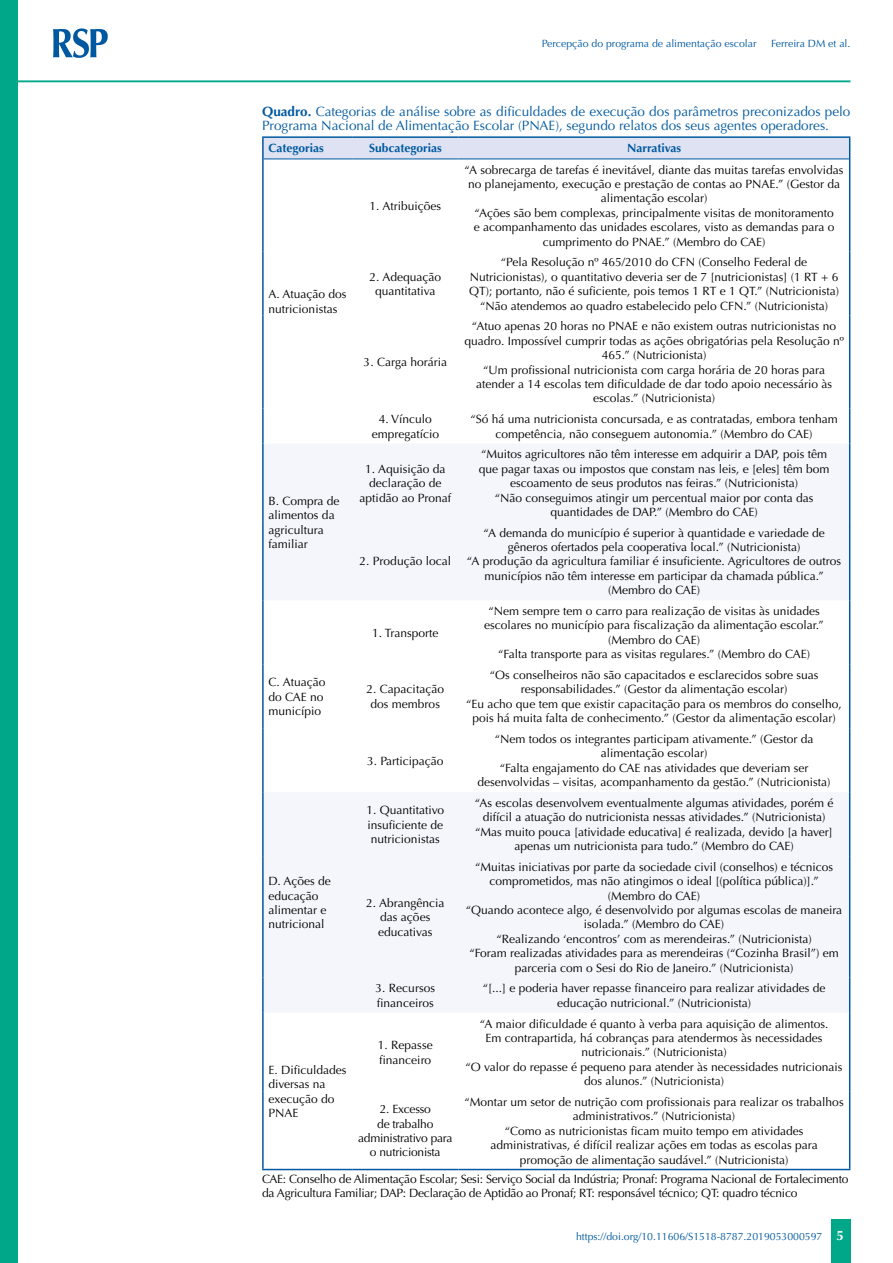
<style>
.page{position:relative;width:893px;height:1263px;background:#fff}
.page>*{position:absolute;margin:0;border:0;box-sizing:border-box;transform-origin:0 0}
.t1{font:13.5px/14.2px "Optima";color:#0059a0}
.t2{font:700 13.5px "Optima";color:#fff}
.t3{font:12px/14.4px "Optima";color:#000;text-align:center}
.t4{font:12px/14.4px "Optima";letter-spacing:-.02em;color:#000;text-align:center}
.t5{font:700 12px "Optima";color:#0059a0}
.t6{font:10.5px "Optima";color:#0059a0}
.s1{font-weight:700}
</style>
<div class="page">
<div style="left:831px;top:1220px;width:20px;height:43px;background:#00a788"></div>
<div style="left:0;top:0;width:18px;height:1263px;background:#00a788"></div>
<svg style="left:53px;top:28px;width:55px;height:30px"></svg>
<hr style="left:18px;top:80px;width:832px;height:2px;background:#00a788">
<svg style="left:264px;top:444px;width:585px;height:569px;fill:#f4f6fb"></svg>
<hr style="left:264px;top:159px;width:88px;height:1px;background:#0059a0">
<hr style="left:352px;top:159px;width:106px;height:1px;background:#0059a0">
<hr style="left:458px;top:159px;width:391px;height:1px;background:#0059a0">
<hr style="left:262px;top:136px;width:90px;height:2px;background:#0059a0">
<hr style="left:262px;top:138px;width:2px;height:21px;background:#0059a0">
<hr style="left:352px;top:136px;width:106px;height:2px;background:#0059a0">
<hr style="left:458px;top:136px;width:392px;height:2px;background:#0059a0">
<svg style="left:263px;top:137px;width:587px;height:22px;background:#ced8ec"></svg>
<hr style="left:262px;top:159px;width:2px;height:93px;background:#0059a0">
<hr style="left:262px;top:252px;width:2px;height:64px;background:#0059a0">
<hr style="left:262px;top:316px;width:2px;height:92px;background:#0059a0">
<hr style="left:262px;top:408px;width:2px;height:36px;background:#0059a0">
<hr style="left:849px;top:159px;width:1px;height:93px;background:#0059a0">
<hr style="left:849px;top:252px;width:1px;height:64px;background:#0059a0">
<hr style="left:849px;top:316px;width:1px;height:92px;background:#0059a0">
<hr style="left:849px;top:408px;width:1px;height:36px;background:#0059a0">
<hr style="left:262px;top:444px;width:2px;height:78px;background:#0059a0">
<hr style="left:262px;top:522px;width:2px;height:78px;background:#0059a0">
<hr style="left:849px;top:444px;width:1px;height:78px;background:#0059a0">
<hr style="left:849px;top:522px;width:1px;height:78px;background:#0059a0">
<hr style="left:262px;top:600px;width:2px;height:64px;background:#0059a0">
<hr style="left:262px;top:664px;width:2px;height:64px;background:#0059a0">
<hr style="left:262px;top:728px;width:2px;height:64px;background:#0059a0">
<hr style="left:849px;top:600px;width:1px;height:64px;background:#0059a0">
<hr style="left:849px;top:664px;width:1px;height:64px;background:#0059a0">
<hr style="left:849px;top:728px;width:1px;height:64px;background:#0059a0">
<hr style="left:262px;top:792px;width:2px;height:64px;background:#0059a0">
<hr style="left:262px;top:856px;width:2px;height:122px;background:#0059a0">
<hr style="left:262px;top:978px;width:2px;height:35px;background:#0059a0">
<hr style="left:849px;top:792px;width:1px;height:64px;background:#0059a0">
<hr style="left:849px;top:856px;width:1px;height:122px;background:#0059a0">
<hr style="left:849px;top:978px;width:1px;height:35px;background:#0059a0">
<hr style="left:262px;top:1013px;width:2px;height:78px;background:#0059a0">
<hr style="left:262px;top:1091px;width:2px;height:78px;background:#0059a0">
<hr style="left:262px;top:1169px;width:90px;height:1px;background:#0059a0">
<hr style="left:849px;top:1013px;width:1px;height:78px;background:#0059a0">
<hr style="left:849px;top:1091px;width:1px;height:78px;background:#0059a0">
<hr style="left:352px;top:1169px;width:106px;height:1px;background:#0059a0">
<hr style="left:458px;top:1169px;width:392px;height:1px;background:#0059a0">
<p class="t6" style="left:542px;top:37px;width:216px">Percepção do programa de alimentação escolar</p>
<p class="t6" style="left:771px;top:37px;width:81px">Ferreira DM et al.</p>
<p class="t1" style="left:262px;top:105px;width:590px"><span class="s1">Quadro.</span> Categorias de análise sobre as dificuldades de execução dos parâmetros preconizados pelo<br>Programa Nacional de Alimentação Escolar (PNAE), segundo relatos dos seus agentes operadores.</p>
<p class="t5" style="left:269px;top:141px;width:57px">Categorias</p>
<p class="t5" style="left:369px;top:141px;width:74px">Subcategorias</p>
<p class="t5" style="left:627px;top:141px;width:55px">Narrativas</p>
<p class="t3" style="left:269px;top:287px;width:79px;text-align:left">A. Atuação dos nutricionistas</p>
<p class="t3" style="left:269px;top:494px;width:72px;text-align:left">B. Compra de alimentos da agricultura familiar</p>
<p class="t3" style="left:269px;top:675px;width:58px;text-align:left">C. Atuação do CAE no município</p>
<p class="t3" style="left:269px;top:874px;width:64px;text-align:left">D. Ações de educação alimentar e nutricional</p>
<p class="t3" style="left:370px;top:199px;width:73px">1. Atribuições</p>
<p class="t3" style="left:370px;top:270px;width:73px">2. Adequação quantitativa</p>
<p class="t3" style="left:364px;top:355px;width:85px">3. Carga horária</p>
<p class="t3" style="left:465px;top:163px;width:380px">“A sobrecarga de tarefas é inevitável, diante das muitas tarefas envolvidas no planejamento, execução e prestação de contas ao PNAE.” (Gestor da alimentação escolar)<br>“Ações são bem complexas, principalmente visitas de monitoramento<br>e acompanhamento das unidades escolares, visto as demandas para o cumprimento do PNAE.” (Membro do CAE)</p>
<p class="t3" style="left:469px;top:255px;width:371px">“Pela Resolução nº 465/2010 do CFN (Conselho Federal de Nutricionistas), o quantitativo deveria ser de 7 [nutricionistas] (1 RT + 6<br>QT); portanto, não é suficiente, pois temos 1 RT e 1 QT.” (Nutricionista) “Não atendemos ao quadro estabelecido pelo CFN.” (Nutricionista)</p>
<p class="t3" style="left:464px;top:319px;width:381px">“Atuo apenas 20 horas no PNAE e não existem outras nutricionistas no quadro. Impossível cumprir todas as ações obrigatórias pela Resolução nº 465.” (Nutricionista)<br>“Um profissional nutricionista com carga horária de 20 horas para atender a 14 escolas tem dificuldade de dar todo apoio necessário às escolas.” (Nutricionista)</p>
<p class="t3" style="left:372px;top:412px;width:69px">4. Vínculo empregatício</p>
<p class="t3" style="left:470px;top:412px;width:369px">“Só há uma nutricionista concursada, e as contratadas, embora tenham competência, não conseguem autonomia.” (Membro do CAE)</p>
<p class="t3" style="left:360px;top:462px;width:93px">1. Aquisição da declaração de aptidão ao Pronaf</p>
<p class="t3" style="left:360px;top:554px;width:93px">2. Produção local</p>
<p class="t3" style="left:372px;top:625px;width:68px">1. Transporte</p>
<p class="t3" style="left:367px;top:682px;width:79px">2. Capacitação dos membros</p>
<p class="t3" style="left:367px;top:753px;width:78px">3. Participação</p>
<p class="t3" style="left:479px;top:447px;width:352px">“Muitos agricultores não têm interesse em adquirir a DAP, pois têm que pagar taxas ou impostos que constam nas leis, e [eles] têm bom escoamento de seus produtos nas feiras.” (Nutricionista)<br>“Não conseguimos atingir um percentual maior por conta das quantidades de DAP.” (Membro do CAE)</p>
<p class="t3" style="left:467px;top:526px;width:376px">“A demanda do município é superior à quantidade e variedade de gêneros ofertados pela cooperativa local.” (Nutricionista)<br>“A produção da agricultura familiar é insuficiente. Agricultores de outros municípios não têm interesse em participar da chamada pública.” (Membro do CAE)</p>
<p class="t3" style="left:484px;top:604px;width:341px">“Nem sempre tem o carro para realização de visitas às unidades escolares no município para fiscalização da alimentação escolar.” (Membro do CAE)<br>“Falta transporte para as visitas regulares.” (Membro do CAE)</p>
<p class="t3" style="left:466px;top:668px;width:377px">“Os conselheiros não são capacitados e esclarecidos sobre suas responsabilidades.” (Gestor da alimentação escolar)<br>“Eu acho que tem que existir capacitação para os membros do conselho, pois há muita falta de conhecimento.” (Gestor da alimentação escolar)</p>
<p class="t3" style="left:477px;top:732px;width:355px">“Nem todos os integrantes participam ativamente.” (Gestor da alimentação escolar)<br>“Falta engajamento do CAE nas atividades que deveriam ser desenvolvidas – visitas, acompanhamento da gestão.” (Nutricionista)</p>
<p class="t3" style="left:366px;top:803px;width:79px;text-align:justify">1. Quantitativo insuficiente de nutricionistas</p>
<p class="t3" style="left:475px;top:796px;width:360px">“As escolas desenvolvem eventualmente algumas atividades, porém é difícil a atuação do nutricionista nessas atividades.” (Nutricionista) “Mas muito pouca [atividade educativa] é realizada, devido [a haver] apenas um nutricionista para tudo.” (Membro do CAE)</p>
<p class="t3" style="left:366px;top:896px;width:80px">2. Abrangência das ações educativas</p>
<p class="t3" style="left:466px;top:860px;width:378px">“Muitas iniciativas por parte da sociedade civil (conselhos) e técnicos comprometidos, mas não atingimos o ideal [(política pública)].” (Membro do CAE)<br>“Quando acontece algo, é desenvolvido por algumas escolas de maneira isolada.” (Membro do CAE)<br>“Realizando ‘encontros’ com as merendeiras.” (Nutricionista)<br>“Foram realizadas atividades para as merendeiras (“Cozinha Brasil”) em parceria com o Sesi do Rio de Janeiro.” (Nutricionista)</p>
<p class="t3" style="left:376px;top:981px;width:61px;text-align:left">3. Recursos financeiros</p>
<p class="t3" style="left:483px;top:981px;width:344px">“[...] e poderia haver repasse financeiro para realizar atividades de educação nutricional.” (Nutricionista)</p>
<p class="t3" style="left:466px;top:1016px;width:379px">“A maior dificuldade é quanto à verba para aquisição de alimentos.<br>Em contrapartida, há cobranças para atendermos às necessidades nutricionais.” (Nutricionista)<br>“O valor do repasse é pequeno para atender às necessidades nutricionais dos alunos.” (Nutricionista)</p>
<p class="t3" style="left:378px;top:1038px;width:56px;text-align:left">1. Repasse financeiro</p>
<p class="t3" style="left:269px;top:1063px;width:79px;text-align:left">E. Dificuldades diversas na execução do<br>PNAE</p>
<p class="t4" style="left:358px;top:1102px;width:96px">2. Excesso<br>de trabalho administrativo para o nutricionista</p>
<p class="t3" style="left:464px;top:1095px;width:381px">“Montar um setor de nutrição com profissionais para realizar os trabalhos administrativos.” (Nutricionista)<br>“Como as nutricionistas ficam muito tempo em atividades administrativas, é difícil realizar ações em todas as escolas para promoção de alimentação saudável.” (Nutricionista)</p>
<p class="t4" style="left:262px;top:1172px;width:588px;text-align:left">CAE: Conselho de Alimentação Escolar; Sesi: Serviço Social da Indústria; Pronaf: Programa Nacional de Fortalecimento da Agricultura Familiar; DAP: Declaração de Aptidão ao Pronaf; RT: responsável técnico; QT: quadro técnico</p>
<p class="t6" style="left:576px;top:1230px;width:248px">https://doi.org/10.11606/S1518-8787.2019053000597</p>
<p class="t2" style="left:836px;top:1227px;width:9px">5</p>
</div>
